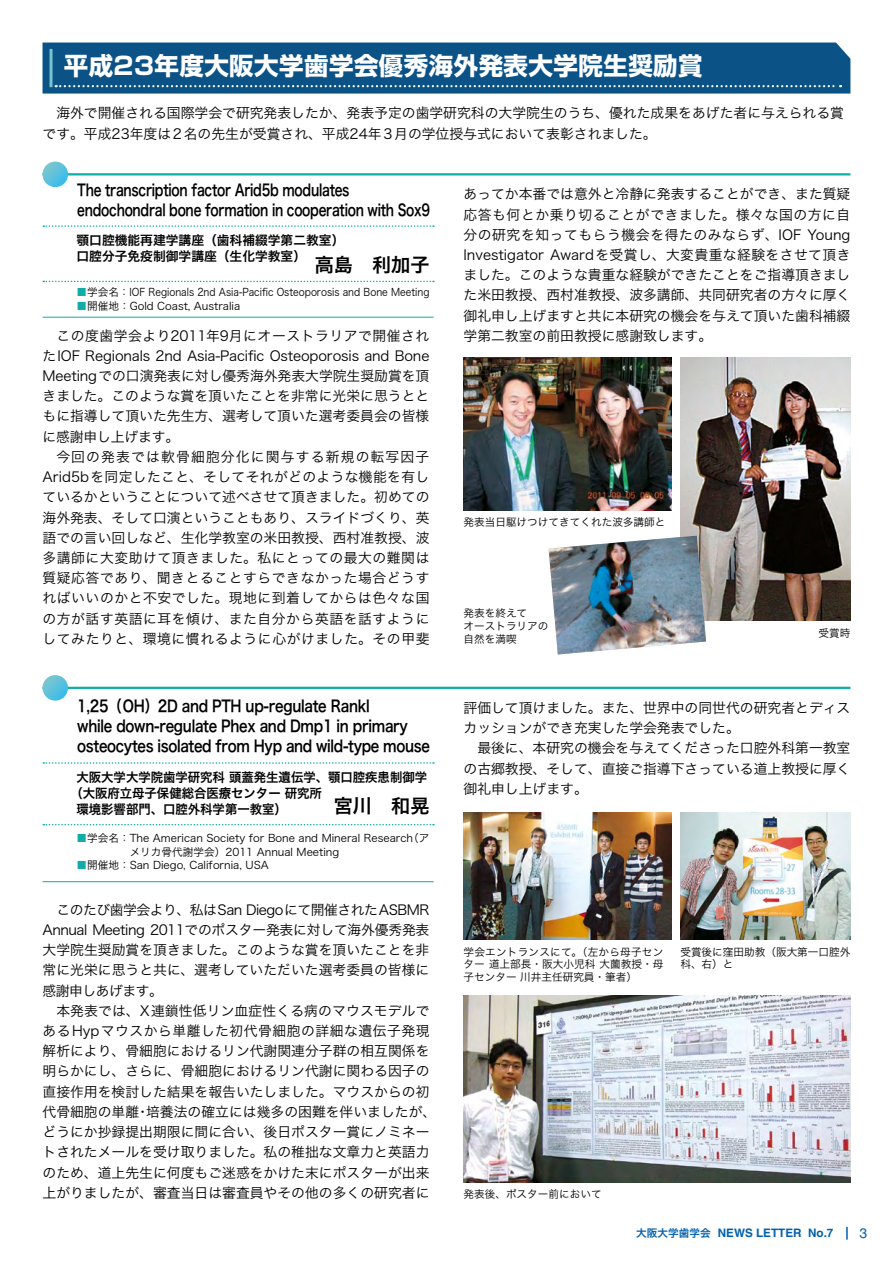
<style>
.page{position:relative;width:893px;height:1263px;background:#fff}
.page>*{position:absolute;margin:0;border:0;box-sizing:border-box;transform-origin:0 0}
.t1{font:700 24.45px "Shin Go Pro";letter-spacing:.02em;color:#fff}
.t2{font:19.2px "Hira Kaku Pro W6";color:#000}
.t3{font:15.9px/20.2px "Hira Kaku Pro W6";letter-spacing:-.02em;color:#000;scale:.84 1}
.t4{font:15.9px/20.2px "Hira Kaku Pro W6";letter-spacing:-.02em;color:#000;scale:.77 1}
.t5{font:13.8px/20.2px "Hira Kaku Pro W3";color:#000;text-align:justify}
.t6{font:13.8px "Helvetica LT Std";color:#0060ab}
.t7{font:12.75px/15.9px "Hira Kaku Pro W6";color:#000}
.t8{font:700 11.7px "Helvetica LT Std";color:#0060ab}
.t9{font:10.65px/12.8px "Hira Kaku Pro W3";color:#000}
.s1{color:#10ada6}
.s2{font-family:"Hira Kaku Pro W6";font-weight:400;font-size:10.65px}
</style>
<div class="page">
<div style="left:43px;top:43px;width:807px;height:51px;background:#0b5287"></div>
<img style="left:463px;top:357px;width:209px;height:153px">
<img style="left:463px;top:812px;width:209px;height:128px">
<img style="left:680px;top:812px;width:170px;height:128px">
<img style="left:463px;top:995px;width:387px;height:187px">
<img style="left:680px;top:357px;width:170px;height:264px">
<hr style="left:43px;top:173px;width:807px;height:2px;background:#10ada6">
<hr style="left:43px;top:687px;width:807px;height:2px;background:#10ada6">
<svg style="left:43px;top:162px;width:25px;height:25px"></svg>
<svg style="left:43px;top:675px;width:25px;height:26px"></svg>
<svg style="left:43px;top:281px;width:391px;height:1px"></svg>
<svg style="left:43px;top:824px;width:391px;height:1px"></svg>
<hr style="left:43px;top:317px;width:391px;height:1px;background:#10ada6">
<hr style="left:43px;top:881px;width:391px;height:1px;background:#10ada6">
<svg style="left:43px;top:225px;width:391px;height:2px"></svg>
<svg style="left:43px;top:762px;width:391px;height:2px"></svg>
<img style="left:549px;top:536px;width:157px;height:118px">
<svg style="left:846px;top:1227px;width:2px;height:12px"></svg>
<h1 class="t1" style="left:64px;top:47px;width:640px">平成23年度大阪大学歯学会優秀海外発表大学院生奨励賞</h1>
<p class="t5" style="left:43px;top:102px;width:803px;text-indent:14px">海外で開催される国際学会で研究発表したか、発表予定の歯学研究科の大学院生のうち、優れた成果をあげた者に与えられる賞です。平成23年度は2名の先生が受賞され、平成24年3月の学位授与式において表彰されました。</p>
<p class="t4" style="left:77px;top:179px;width:460px">The transcription factor Arid5b modulates endochondral bone formation in cooperation with Sox9</p>
<p class="t7" style="left:77px;top:232px;width:269px">顎口腔機能再建学講座（歯科補綴学第二教室）口腔分子免疫制御学講座（生化学教室）</p>
<h2 class="t2" style="left:315px;top:247px;width:116px">高島　利加子</h2>
<p class="t9" style="left:77px;top:285px;width:354px"><span class="s1">■</span>学会名：IOF Regionals 2nd Asia-Pacific Osteoporosis and Bone Meeting</p>
<p class="t9" style="left:77px;top:299px;width:165px"><span class="s1">■</span>開催地：Gold Coast, Australia</p>
<p class="t5" style="left:43px;top:324px;width:388px;text-indent:14px">この度歯学会より2011年9月にオーストラリアで開催されたIOF Regionals 2nd Asia-Pacific Osteoporosis and Bone Meetingでの口演発表に対し優秀海外発表大学院生奨励賞を頂きました。このような賞を頂いたことを非常に光栄に思うとともに指導して頂いた先生方、選考して頂いた選考委員会の皆様に感謝申し上げます。</p>
<p class="t5" style="left:43px;top:446px;width:389px;text-indent:14px">今回の発表では軟骨細胞分化に関与する新規の転写因子Arid5bを同定したこと、そしてそれがどのような機能を有しているかということについて述べさせて頂きました。初めての海外発表、そして口演ということもあり、スライドづくり、英語での言い回しなど、生化学教室の米田教授、西村准教授、波多講師に大変助けて頂きました。私にとっての最大の難関は質疑応答であり、聞きとることすらできなかった場合どうすればいいのかと不安でした。現地に到着してからは色々な国の方が話す英語に耳を傾け、また自分から英語を話すようにしてみたりと、環境に慣れるように心がけました。その甲斐</p>
<p class="t3" style="left:77px;top:695px;width:421px">1,25（OH）2D and PTH up-regulate Rankl<br>while down-regulate Phex and Dmp1 in primary osteocytes isolated from Hyp and wild-type mouse</p>
<p class="t7" style="left:77px;top:769px;width:352px">大阪大学大学院歯学研究科 頭蓋発生遺伝学、顎口腔疾患制御学</p>
<p class="t7" style="left:70px;top:785px;width:253px">（大阪府立母子保健総合医療センター 研究所</p>
<p class="t7" style="left:77px;top:801px;width:212px">環境影響部門、口腔外科学第一教室）</p>
<h2 class="t2" style="left:334px;top:788px;width:97px">宮川　和晃</h2>
<p class="t9" style="left:130px;top:830px;width:301px;line-height:13.8px;text-indent:-53px"><span class="s1">■</span>学会名：The American Society for Bone and Mineral Research（アメリカ骨代謝学会）2011 Annual Meeting</p>
<p class="t9" style="left:77px;top:858px;width:194px"><span class="s1">■</span>開催地：San Diego, California, USA</p>
<p class="t5" style="left:43px;top:898px;width:388px;text-indent:14px">このたび歯学会より、私はSan Diegoにて開催されたASBMR Annual Meeting 2011でのポスター発表に対して海外優秀発表大学院生奨励賞を頂きました。このような賞を頂いたことを非常に光栄に思うと共に、選考していただいた選考委員の皆様に感謝申しあげます。</p>
<p class="t5" style="left:43px;top:999px;width:395px;text-align:center">本発表では、X連鎖性低リン血症性くる病のマウスモデルで<br>あるHypマウスから単離した初代骨細胞の詳細な遺伝子発現解析により、骨細胞におけるリン代謝関連分子群の相互関係を明らかにし、さらに、骨細胞におけるリン代謝に関わる因子の直接作用を検討した結果を報告いたしました。マウスからの初代骨細胞の単離・培養法の確立には幾多の困難を伴いましたが、どうにか抄録提出期限に間に合い、後日ポスター賞にノミネートされたメールを受け取りました。私の稚拙な文章力と英語力のため、道上先生に何度もご迷惑をかけた末にポスターが出来上がりましたが、審査当日は審査員やその他の多くの研究者に</p>
<p class="t5" style="left:463px;top:183px;width:388px">あってか本番では意外と冷静に発表することができ、また質疑応答も何とか乗り切ることができました。様々な国の方に自分の研究を知ってもらう機会を得たのみならず、IOF Young Investigator Awardを受賞し、大変貴重な経験をさせて頂きました。このような貴重な経験ができたことをご指導頂きました米田教授、西村准教授、波多講師、共同研究者の方々に厚く御礼申し上げますと共に本研究の機会を与えて頂いた歯科補綴学第二教室の前田教授に感謝致します。</p>
<p class="t9" style="left:463px;top:515px;width:203px">発表当日駆けつけてきてくれた波多講師と</p>
<p class="t9" style="left:463px;top:606px;width:87px">発表を終えて<br>オーストラリアの自然を満喫</p>
<p class="t9" style="left:819px;top:625px;width:33px">受賞時</p>
<p class="t5" style="left:463px;top:697px;width:388px">評価して頂けました。また、世界中の同世代の研究者とディスカッションができ充実した学会発表でした。</p>
<p class="t5" style="left:463px;top:737px;width:388px;text-indent:14px">最後に、本研究の機会を与えてくださった口腔外科第一教室の古郷教授、そして、直接ご指導下さっている道上教授に厚く御礼申し上げます。</p>
<p class="t9" style="left:463px;top:944px;width:201px;text-align:justify">学会エントランスにて。（左から母子センター 道上部長・阪大小児科 大薗教授・母子センター 川井主任研究員・筆者）</p>
<p class="t9" style="left:680px;top:944px;width:172px">受賞後に窪田助教（阪大第一口腔外科、右）と</p>
<p class="t9" style="left:463px;top:1187px;width:140px">発表後、ポスター前において</p>
<p class="t8" style="left:636px;top:1226px;width:199px"><span class="s2">大阪大学歯学会</span> NEWS LETTER No.7</p>
<p class="t6" style="left:859px;top:1225px;width:9px">3</p>
</div>
